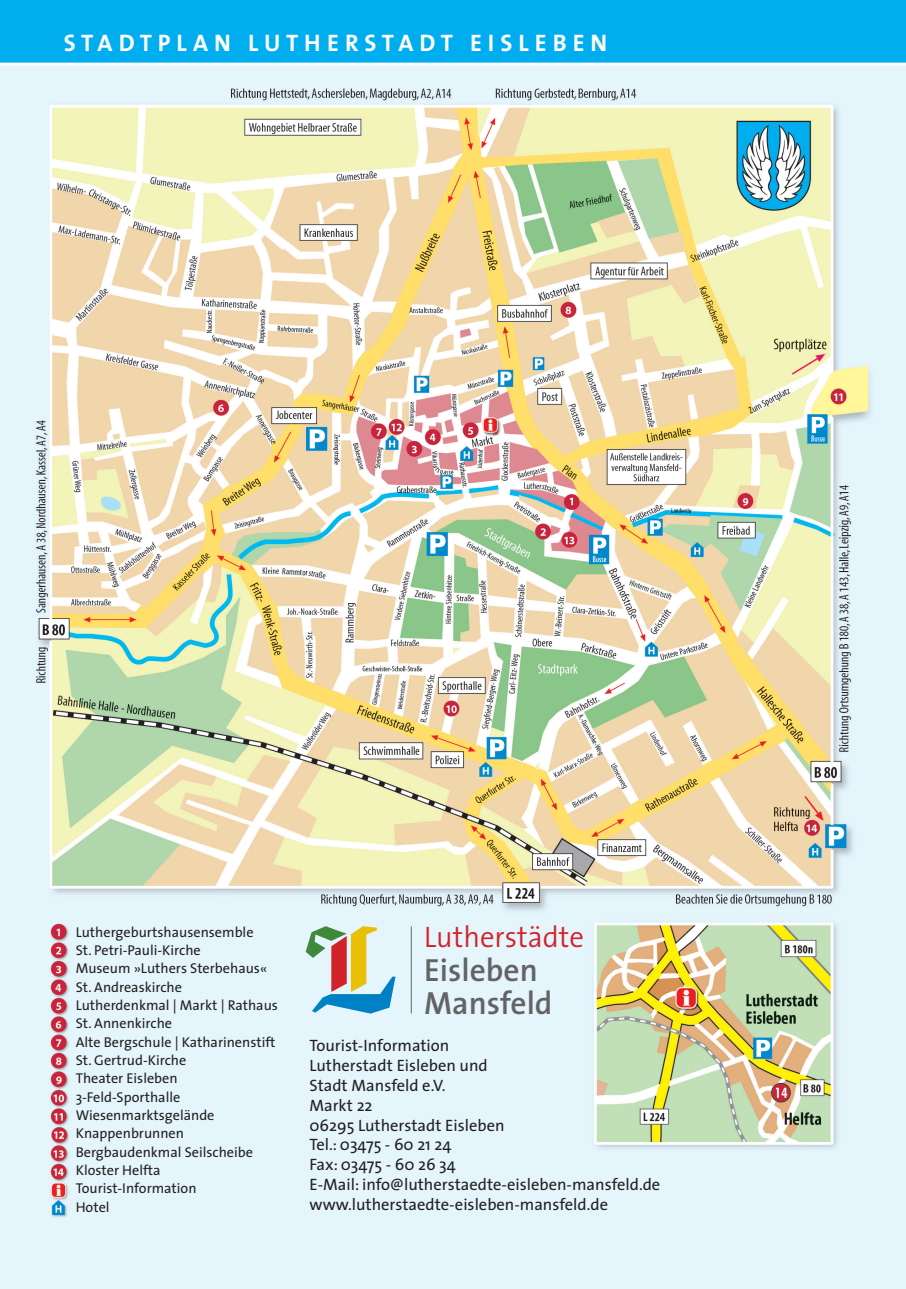
<style>
.page{position:relative;width:906px;height:1289px;background:#fff}
.page>*{position:absolute;margin:0;border:0;box-sizing:border-box;transform-origin:0 0}
.t1{font:600 32.25px/33px "The Sans";color:#636366}
.t2{font:300 29.7px "The Sans";color:#d1232a;scale:.96 1}
.t3{font:700 24px "The Sans";letter-spacing:.25em;color:#fff}
.t4{font:16.5px/19.8px "The Sans";color:#231f20}
.t5{font:14.25px/18.3px "The Sans";color:#231f20}
</style>
<div class="page">
<img style="left:0;top:0;width:906px;height:1288px">
<svg style="left:306px;top:926px;width:89px;height:87px;background:#b4c1b5"></svg>
<hr style="left:411px;top:926px;width:1px;height:87px;background:#656568">
<h3 class="t3" style="left:64px;top:23px;width:545px">STADTPLAN LUTHERSTADT EISLEBEN</h3>
<p class="t5" style="left:76px;top:922px;width:204px">Luthergeburtshausensemble<br>St. Petri-Pauli-Kirche<br>Museum »Luthers Sterbehaus«<br>St. Andreaskirche<br>Lutherdenkmal | Markt | Rathaus<br>St. Annenkirche<br>Alte Bergschule | Katharinenstift<br>St. Gertrud-Kirche<br>Theater Eisleben<br>3-Feld-Sporthalle<br>Wiesenmarktsgelände<br>Knappenbrunnen<br>Bergbaudenkmal Seilscheibe<br>Kloster Helfta<br>Tourist-Information<br>Hotel</p>
<h2 class="t2" style="left:424px;top:912px;width:168px">Lutherstädte</h2>
<h1 class="t1" style="left:424px;top:952px;width:130px">Eisleben<br>Mansfeld</h1>
<p class="t4" style="left:309px;top:1035px;width:352px">Tourist-Information<br>Lutherstadt Eisleben und<br>Stadt Mansfeld e.V.<br>Markt 22<br>06295 Lutherstadt Eisleben<br>Tel.: 03475 - 60 21 24<br>Fax: 03475 - 60 26 34<br>E-Mail: info@lutherstaedte-eisleben-mansfeld.de www.lutherstaedte-eisleben-mansfeld.de</p>
</div>
